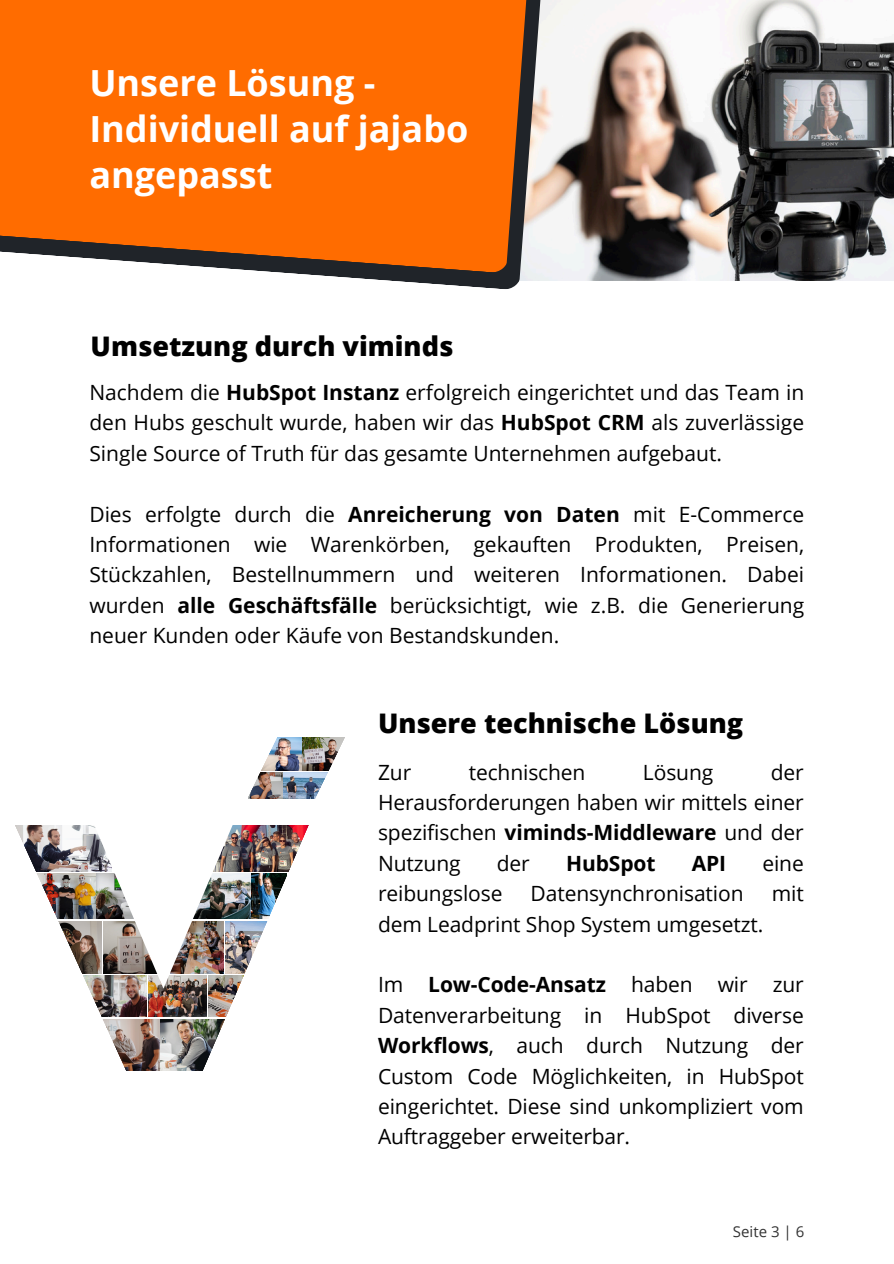
<style>
.page{position:relative;width:894px;height:1264px;background:#fff}
.page>*{position:absolute;margin:0;border:0;box-sizing:border-box;transform-origin:0 0}
.t1{font:700 36px/46.2px "Open Sans";color:#fff}
.t2{font:800 27px "Open Sans";color:#000}
.t3{font:21px/30.3px "Open Sans";letter-spacing:-.005em;color:#000;text-align:justify}
.t4{font:700 21px "Open Sans";letter-spacing:-.005em;color:#000}
.t5{font:15px "Open Sans";color:#333}
.s1{font-weight:700}
</style>
<div class="page">
<img style="left:576px;top:0;width:317px;height:281px">
<svg style="left:276px;top:0;width:300px;height:289px"></svg>
<svg style="left:0;top:0;width:567px;height:272px;background:#ef7216"></svg>
<img style="left:15px;top:737px;width:330px;height:334px">
<p class="t1" style="left:89px;top:59px;width:380px">Unsere Lösung -<br>Individuell auf jajabo angepasst</p>
<p class="t2" style="left:91px;top:327px;width:364px">Umsetzung durch viminds</p>
<h3 class="t3" style="left:89px;top:376px;width:716px">Nachdem die <span class="s1">HubSpot Instanz</span> erfolgreich eingerichtet und das Team in den Hubs geschult wurde, haben wir das <span class="s1">HubSpot CRM</span> als zuverlässige Single Source of Truth für das gesamte Unternehmen aufgebaut.</h3>
<p class="t3" style="left:89px;top:498px;width:716px">Dies erfolgte durch die <span class="s1">Anreicherung von Daten</span> mit E-Commerce Informationen wie Warenkörben, gekauften Produkten, Preisen, Stückzahlen, Bestellnummern und weiteren Informationen. Dabei wurden <span class="s1">alle Geschäftsfälle</span> berücksichtigt, wie z.B. die Generierung neuer Kunden oder Käufe von Bestandskunden.</p>
<h3 class="t2" style="left:378px;top:704px;width:366px">Unsere technische Lösung</h3>
<p class="t3" style="left:378px;top:756px;width:35px">Zur</p>
<p class="t3" style="left:468px;top:756px;width:118px">technischen</p>
<p class="t3" style="left:642px;top:756px;width:72px">Lösung</p>
<p class="t3" style="left:378px;top:756px;width:427px;text-indent:392px">der Herausforderungen haben wir mittels einer spezifischen <span class="s1">viminds-Middleware</span> und der Nutzung</p>
<p class="t3" style="left:496px;top:847px;width:34px">der</p>
<p class="t4" style="left:566px;top:848px;width:91px">HubSpot</p>
<p class="t4" style="left:691px;top:848px;width:36px">API</p>
<p class="t3" style="left:762px;top:847px;width:43px">eine</p>
<p class="t3" style="left:378px;top:877px;width:126px">reibungslose</p>
<p class="t3" style="left:530px;top:877px;width:214px">Datensynchronisation</p>
<p class="t3" style="left:771px;top:877px;width:34px">mit</p>
<p class="t3" style="left:378px;top:908px;width:386px">dem Leadprint Shop System umgesetzt.</p>
<h2 class="t3" style="left:378px;top:969px;width:427px">Im <span class="s1">Low-Code-Ansatz</span> haben wir zur Datenverarbeitung in HubSpot diverse <span class="s1">Workflows</span>, auch durch Nutzung der Custom Code Möglichkeiten, in HubSpot eingerichtet. Diese sind unkompliziert vom Auftraggeber erweiterbar.</h2>
<p class="t5" style="left:732px;top:1220px;width:73px">Seite 3 | 6</p>
</div>
